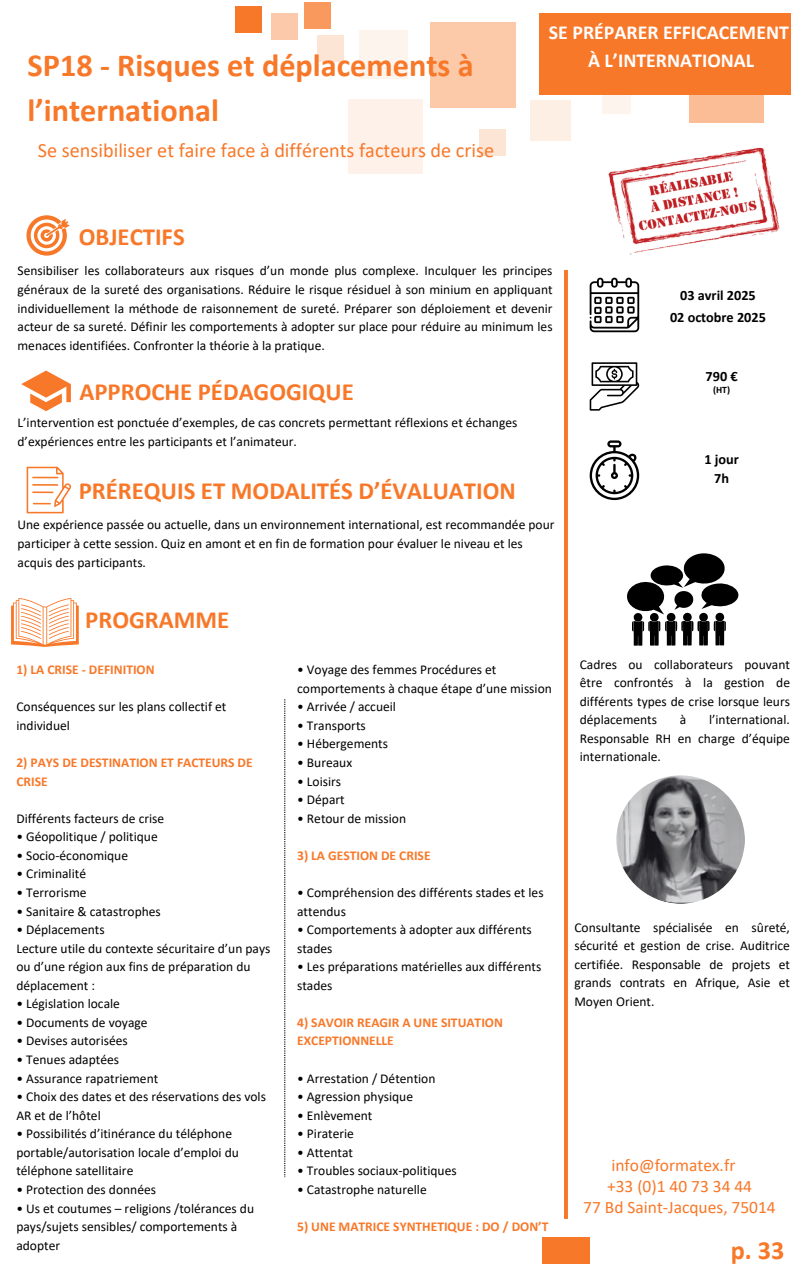
<style>
.page{position:relative;width:794px;height:1266px;background:#fff}
.page>*{position:absolute;margin:0;border:0;box-sizing:border-box;transform-origin:0 0}
.t1{font:700 32.25px/45px "Calibri";color:#f87829}
.t2{font:700 26.25px "Calibri";color:#f87829}
.t3{font:700 24.75px "Calibri";color:#f87829}
.t4{font:20.25px "Calibri";color:#f87829}
.t5{font:700 19.88px/27.6px "Calibri";color:#fff;text-align:center}
.t6{font:17.48px "Calibri";color:#f87829}
.t7{font:700 14.25px "Calibri";color:#000}
.t8{font:13.5px/18.6px "Calibri";color:#000}
.t9{font:700 13.5px/18.6px "Calibri";color:#f87829}
.t10{font:700 9.75px "Calibri";color:#000}
</style>
<div class="page">
<hr style="left:564px;top:270px;width:3px;height:949px;background:#f87829">
<svg style="left:589px;top:278px;width:50px;height:54px"></svg>
<svg style="left:589px;top:362px;width:50px;height:49px"></svg>
<svg style="left:589px;top:440px;width:50px;height:60px"></svg>
<div style="left:430px;top:22px;width:86px;height:86px;background:#fcc9a9"></div>
<div style="left:479px;top:129px;width:26px;height:26px;background:#fde5d6"></div>
<div style="left:529px;top:100px;width:41px;height:40px;background:#feefe5"></div>
<div style="left:602px;top:86px;width:28px;height:28px;background:#fef4ee"></div>
<div style="left:359px;top:31px;width:48px;height:48px;background:#fef4ee"></div>
<div style="left:348px;top:99px;width:75px;height:75px;background:#fef1ea"></div>
<div style="left:688px;top:48px;width:75px;height:75px;background:#fbbd96"></div>
<div style="left:304px;top:2px;width:26px;height:26px;background:#f9995e"></div>
<div style="left:271px;top:13px;width:26px;height:26px;background:#fccaab"></div>
<div style="left:317px;top:35px;width:26px;height:26px;background:#fde5d6"></div>
<div style="left:235px;top:6px;width:26px;height:26px;background:#f87829"></div>
<svg style="left:627px;top:553px;width:112px;height:93px"></svg>
<svg style="left:26px;top:215px;width:44px;height:41px"></svg>
<svg style="left:21px;top:370px;width:50px;height:41px"></svg>
<svg style="left:27px;top:467px;width:44px;height:46px"></svg>
<svg style="left:11px;top:598px;width:68px;height:49px"></svg>
<div style="left:539px;top:13px;width:251px;height:81px;background:#f87829"></div>
<div style="left:542px;top:1237px;width:47px;height:26px;background:#f87829"></div>
<img style="left:616px;top:775px;width:128px;height:128px;border-radius:50%">
<svg style="left:284px;top:699px;width:1px;height:478px"></svg>
<img style="left:608px;top:147px;width:172px;height:108px">
<p class="t1" style="left:28px;top:45px;width:447px">SP18 - Risques et déplacements à l’international</p>
<h2 class="t4" style="left:38px;top:141px;width:457px">Se sensibiliser et faire face à différents facteurs de crise</h2>
<p class="t5" style="left:548px;top:20px;width:241px">SE PRÉPARER EFFICACEMENT<br>À L’INTERNATIONAL</p>
<p class="t3" style="left:79px;top:226px;width:107px">OBJECTIFS</p>
<p class="t8" style="left:18px;top:263px;width:536px;text-align:justify">Sensibiliser les collaborateurs aux risques d’un monde plus complexe. Inculquer les principes généraux de la sureté des organisations. Réduire le risque résiduel à son minium en appliquant individuellement la méthode de raisonnement de sureté. Préparer son déploiement et devenir acteur de sa sureté. Définir les comportements à adopter sur place pour réduire au minimum les menaces identifiées. Confronter la théorie à la pratique.</p>
<p class="t3" style="left:79px;top:381px;width:276px">APPROCHE PÉDAGOGIQUE</p>
<p class="t8" style="left:18px;top:414px;width:501px">L’intervention est ponctuée d’exemples, de cas concrets permettant réflexions et échanges d’expériences entre les participants et l’animateur.</p>
<p class="t3" style="left:79px;top:481px;width:438px">PRÉREQUIS ET MODALITÉS D’ÉVALUATION</p>
<p class="t8" style="left:18px;top:517px;width:538px">Une expérience passée ou actuelle, dans un environnement international, est recommandée pour participer à cette session. Quiz en amont et en fin de formation pour évaluer le niveau et les acquis des participants.</p>
<p class="t3" style="left:85px;top:610px;width:145px">PROGRAMME</p>
<p class="t9" style="left:16px;top:661px;width:140px">1) LA CRISE - DEFINITION</p>
<p class="t8" style="left:16px;top:698px;width:211px">Conséquences sur les plans collectif et individuel</p>
<p class="t9" style="left:16px;top:754px;width:238px">2) PAYS DE DESTINATION ET FACTEURS DE<br>CRISE</p>
<p class="t8" style="left:16px;top:810px;width:149px">Différents facteurs de crise</p>
<p class="t8" style="left:16px;top:828px;width:143px">• Géopolitique / politique</p>
<p class="t8" style="left:16px;top:847px;width:113px">• Socio-économique</p>
<p class="t8" style="left:16px;top:865px;width:71px">• Criminalité</p>
<p class="t8" style="left:16px;top:884px;width:72px">• Terrorisme</p>
<p class="t8" style="left:16px;top:903px;width:146px">• Sanitaire &amp; catastrophes</p>
<p class="t8" style="left:16px;top:921px;width:255px">• Déplacements<br>Lecture utile du contexte sécuritaire d’un pays ou d’une région aux fins de préparation du déplacement :</p>
<p class="t8" style="left:16px;top:995px;width:105px">• Législation locale</p>
<p class="t8" style="left:16px;top:1014px;width:133px">• Documents de voyage</p>
<p class="t8" style="left:16px;top:1033px;width:113px">• Devises autorisées</p>
<p class="t8" style="left:16px;top:1051px;width:104px">• Tenues adaptées</p>
<p class="t8" style="left:16px;top:1070px;width:143px">• Assurance rapatriement</p>
<p class="t8" style="left:16px;top:1088px;width:251px">• Choix des dates et des réservations des vols<br>AR et de l’hôtel</p>
<p class="t8" style="left:16px;top:1125px;width:224px">• Possibilités d’itinérance du téléphone portable/autorisation locale d’emploi du téléphone satellitaire</p>
<p class="t8" style="left:16px;top:1181px;width:141px">• Protection des données</p>
<p class="t8" style="left:16px;top:1200px;width:239px">• Us et coutumes – religions /tolérances du pays/sujets sensibles/ comportements à adopter</p>
<p class="t8" style="left:297px;top:661px;width:256px">• Voyage des femmes Procédures et comportements à chaque étape d’une mission</p>
<p class="t8" style="left:297px;top:698px;width:100px">• Arrivée / accueil</p>
<p class="t8" style="left:297px;top:717px;width:70px">• Transports</p>
<p class="t8" style="left:297px;top:736px;width:92px">• Hébergements</p>
<p class="t8" style="left:297px;top:754px;width:56px">• Bureaux</p>
<p class="t8" style="left:297px;top:773px;width:45px">• Loisirs</p>
<p class="t8" style="left:297px;top:791px;width:49px">• Départ</p>
<p class="t8" style="left:297px;top:810px;width:110px">• Retour de mission</p>
<p class="t9" style="left:297px;top:847px;width:135px">3) LA GESTION DE CRISE</p>
<p class="t8" style="left:297px;top:884px;width:248px">• Compréhension des différents stades et les attendus</p>
<p class="t8" style="left:297px;top:921px;width:236px">• Comportements à adopter aux différents stades</p>
<p class="t8" style="left:297px;top:958px;width:245px">• Les préparations matérielles aux différents stades</p>
<p class="t9" style="left:297px;top:1014px;width:207px">4) SAVOIR REAGIR A UNE SITUATION<br>EXCEPTIONNELLE</p>
<p class="t8" style="left:297px;top:1070px;width:140px">• Arrestation / Détention</p>
<p class="t8" style="left:297px;top:1088px;width:117px">• Agression physique</p>
<p class="t8" style="left:297px;top:1107px;width:77px">• Enlèvement</p>
<p class="t8" style="left:297px;top:1125px;width:58px">• Piraterie</p>
<p class="t8" style="left:297px;top:1144px;width:57px">• Attentat</p>
<p class="t8" style="left:297px;top:1162px;width:161px">• Troubles sociaux-politiques</p>
<p class="t8" style="left:297px;top:1181px;width:131px">• Catastrophe naturelle</p>
<p class="t9" style="left:297px;top:1218px;width:252px">5) UNE MATRICE SYNTHETIQUE : DO / DON’T</p>
<h1 class="t7" style="left:679px;top:289px;width:77px">03 avril 2025</h1>
<h5 class="t7" style="left:669px;top:311px;width:97px">02 octobre 2025</h5>
<p class="t7" style="left:705px;top:370px;width:34px">790 €</p>
<p class="t10" style="left:712px;top:385px;width:19px">(HT)</p>
<p class="t7" style="left:704px;top:453px;width:36px">1 jour</p>
<h2 class="t7" style="left:713px;top:472px;width:16px">7h</h2>
<p class="t8" style="left:579px;top:656px;width:212px;text-align:justify">Cadres ou collaborateurs pouvant être confrontés à la gestion de différents types de crise lorsque leurs déplacements</p>
<p class="t8" style="left:679px;top:711px;width:8px">à</p>
<p class="t8" style="left:579px;top:711px;width:212px;text-align:justify;text-indent:129px">l’international.<br>Responsable RH en charge d’équipe internationale.</p>
<p class="t8" style="left:574px;top:919px;width:217px;text-align:justify">Consultante spécialisée en sûreté, sécurité et gestion de crise. Auditrice certifiée. Responsable de projets et grands contrats en Afrique, Asie et Moyen Orient.</p>
<h2 class="t6" style="left:611px;top:1157px;width:125px">info@formatex.fr</h2>
<p class="t6" style="left:606px;top:1178px;width:146px">+33 (0)1 40 73 34 44</p>
<p class="t6" style="left:583px;top:1199px;width:194px">77 Bd Saint-Jacques, 75014</p>
<p class="t2" style="left:730px;top:1238px;width:55px">p. 33</p>
</div>
